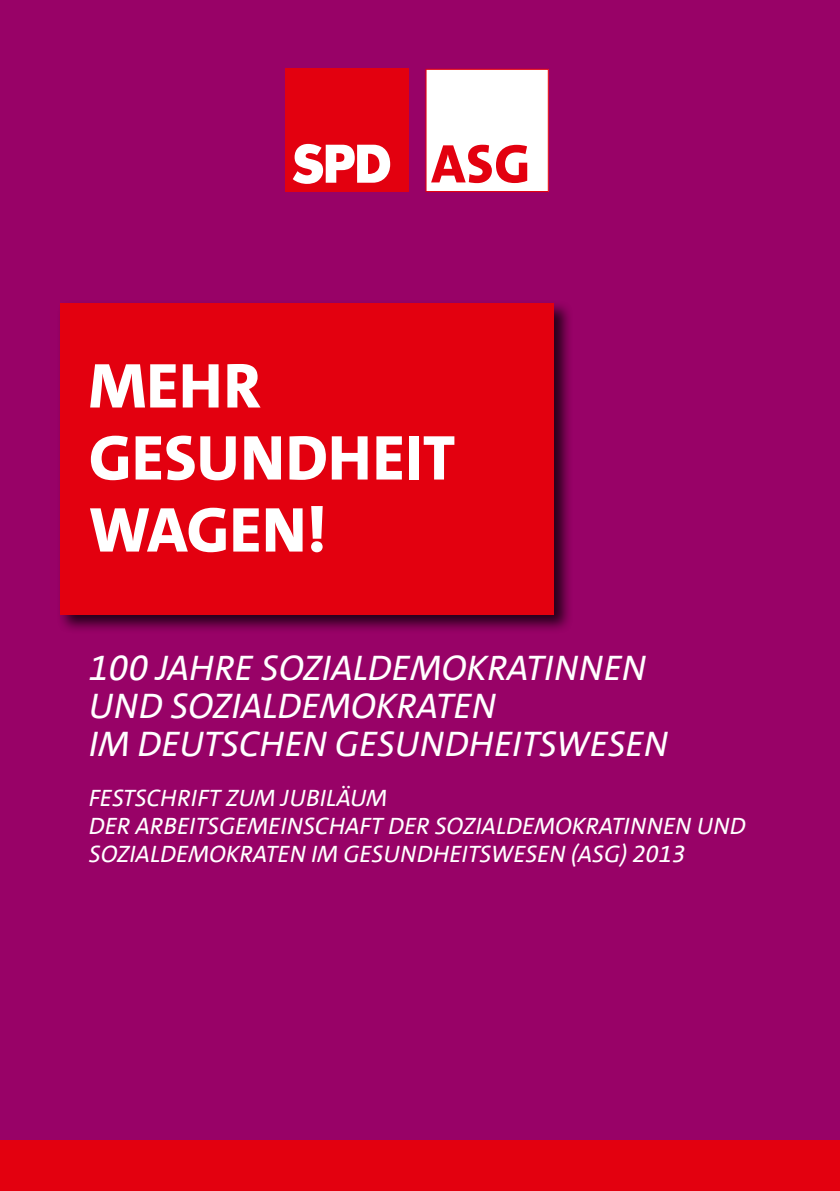
<style>
.page{position:relative;width:840px;height:1191px;background:#fff}
.page>*{position:absolute;margin:0;border:0;box-sizing:border-box;transform-origin:0 0}
.t1{font:800 64px/72px "SPD The Sans";color:#fff}
.t2{font:italic 36px/38px "SPD The Sans";color:#fff}
.t3{font:italic 24px/28px "SPD The Sans";color:#fff}
</style>
<div class="page">
<div style="left:0;top:0;width:839px;height:1191px;background:#980267"></div>
<div style="left:285px;top:69px;width:124px;height:123px;background:#e3000f"></div>
<svg style="left:293px;top:144px;width:97px;height:40px"></svg>
<svg style="left:425px;top:69px;width:123px;height:123px;background:#f9d5d8"></svg>
<div style="left:0;top:1140px;width:839px;height:51px;background:#e3000f"></div>
<div style="left:57px;top:301px;width:516px;height:333px;background:#000;opacity:.75"></div>
<div style="left:60px;top:303px;width:494px;height:311px;background:#e3000f"></div>
<h1 class="t1" style="left:89px;top:350px;width:368px">MEHR<br>GESUNDHEIT<br>WAGEN!</h1>
<h2 class="t2" style="left:89px;top:649px;width:580px">100 JAHRE SOZIALDEMOKRATINNEN<br>UND SOZIALDEMOKRATEN<br>IM DEUTSCHEN GESUNDHEITSWESEN</h2>
<p class="t3" style="left:89px;top:784px;width:658px">FESTSCHRIFT ZUM JUBILÄUM<br>DER ARBEITSGEMEINSCHAFT DER SOZIALDEMOKRATINNEN UND<br>SOZIALDEMOKRATEN IM GESUNDHEITSWESEN (ASG) 2013</p>
</div>
